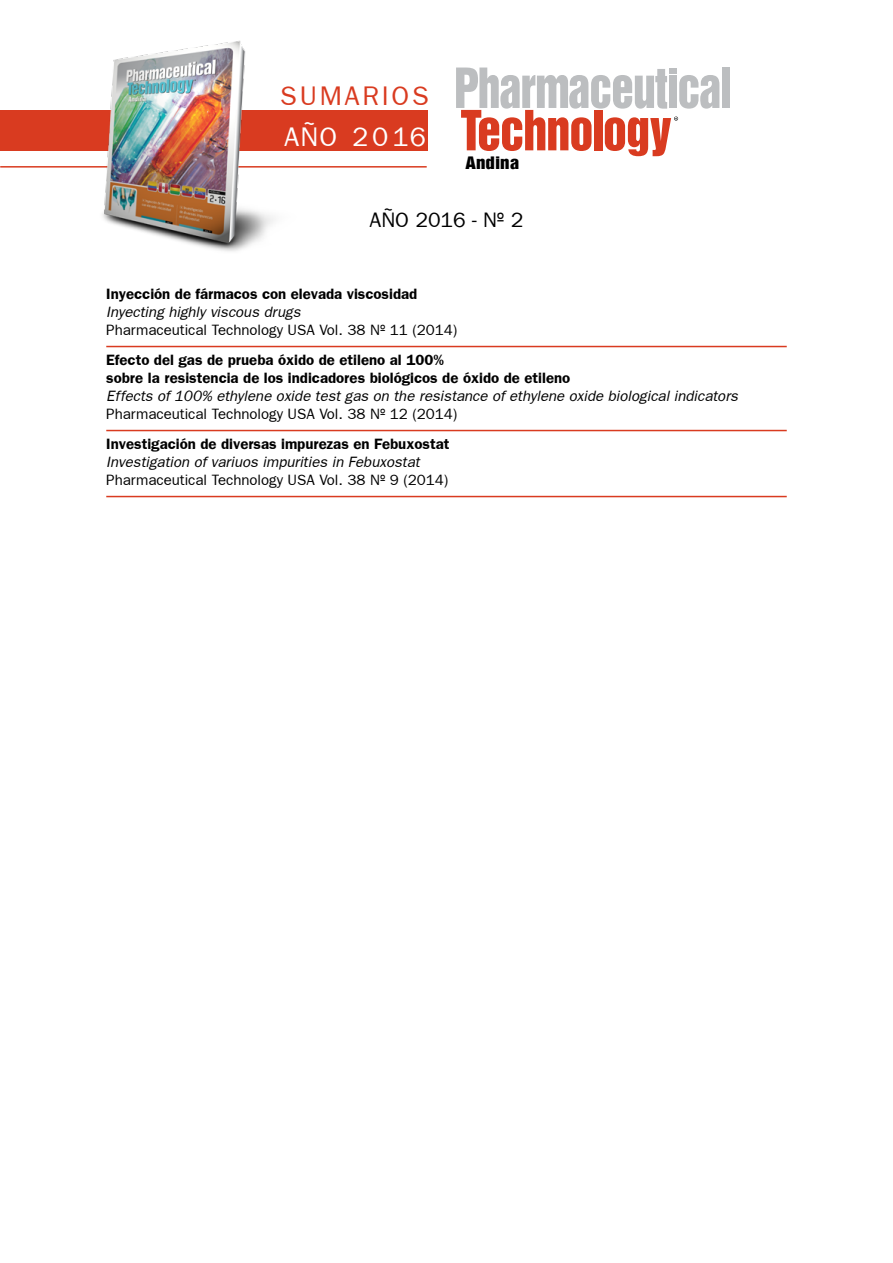
<style>
.page{position:relative;width:893px;height:1263px;background:#fff}
.page>*{position:absolute;margin:0;border:0;box-sizing:border-box;transform-origin:0 0}
.t1{font:27px "Frankfurt Gothic Plain";letter-spacing:.1em;color:#d93b20}
.t2{font:27px "Frankfurt Gothic Plain";letter-spacing:.095em;color:#fff}
.t3{font:21px "Frankfurt Gothic Plain";color:#000}
.t4{font:15.75px "Switzerland Inserat Plain";color:#000;scale:1.2 1}
.t5{font:700 15px/18px "Frankfurt Gothic";color:#000}
.t6{font:italic 15px "Frankfurt Gothic";color:#000}
.t7{font:15px "Frankfurt Gothic Plain";color:#000}
</style>
<div class="page">
<div style="left:0;top:110px;width:427px;height:41px;background:#d93b20"></div>
<hr style="left:0;top:166px;width:427px;height:2px;background:#d93b20">
<div style="left:722px;top:68px;width:8px;height:40px;background:#bcbec0"></div>
<svg style="left:456px;top:68px;width:263px;height:88px"></svg>
<hr style="left:106px;top:346px;width:681px;height:1px;background:#d93b20">
<hr style="left:106px;top:430px;width:681px;height:1px;background:#d93b20">
<hr style="left:106px;top:496px;width:681px;height:1px;background:#d93b20">
<img style="left:80px;top:40px;width:229px;height:211px">
<h1 class="t1" style="left:280px;top:80px;width:148px">Sumarios</h1>
<h1 class="t2" style="left:284px;top:122px;width:143px">AÑO 2016</h1>
<p class="t4" style="left:466px;top:153px;width:46px">Andina</p>
<h2 class="t3" style="left:370px;top:208px;width:155px">AÑO 2016 - Nº 2</h2>
<p class="t5" style="left:106px;top:285px;width:312px">Inyección de fármacos con elevada viscosidad</p>
<p class="t6" style="left:106px;top:303px;width:196px">Inyecting highly viscous drugs</p>
<p class="t7" style="left:106px;top:322px;width:353px">Pharmaceutical Technology USA Vol. 38 Nº 11 (2014)</p>
<p class="t5" style="left:106px;top:351px;width:465px">Efecto del gas de prueba óxido de etileno al 100%<br>sobre la resistencia de los indicadores biológicos de óxido de etileno</p>
<p class="t6" style="left:106px;top:387px;width:633px">Effects of 100% ethylene oxide test gas on the resistance of ethylene oxide biological indicators</p>
<p class="t7" style="left:106px;top:406px;width:353px">Pharmaceutical Technology USA Vol. 38 Nº 12 (2014)</p>
<p class="t5" style="left:106px;top:435px;width:345px">Investigación de diversas impurezas en Febuxostat</p>
<p class="t6" style="left:106px;top:453px;width:315px">Investigation of variuos impurities in Febuxostat</p>
<p class="t7" style="left:106px;top:472px;width:344px">Pharmaceutical Technology USA Vol. 38 Nº 9 (2014)</p>
</div>
